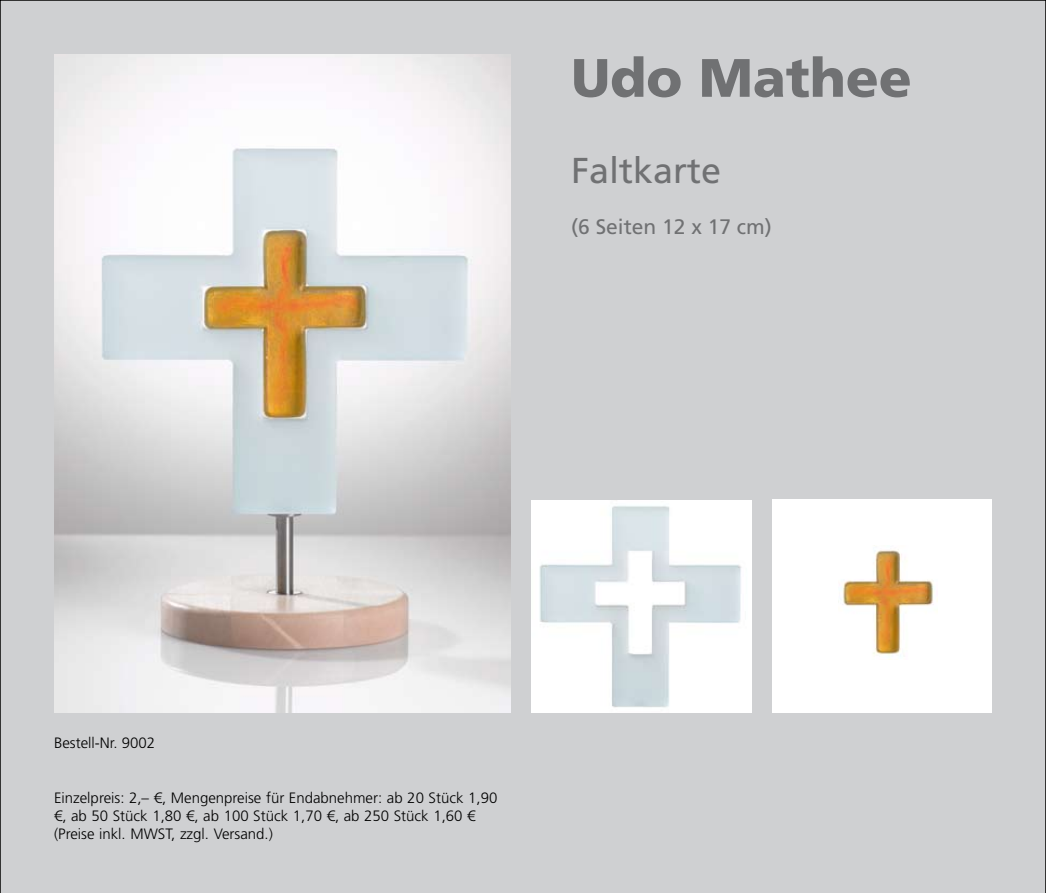
<style>
.page{position:relative;width:1046px;height:893px;background:#cfd0d2}
.page>*{position:absolute;margin:0;border:0;box-sizing:border-box;transform-origin:0 0}
.t1{font:900 54px "Frutiger LT";color:#707173}
.t2{font:36px "Frutiger LT";color:#707173}
.t3{font:21px "Frutiger LT";color:#707173}
.t4{font:300 15px/18px "Frutiger LT";color:#000}
.t5{font:300 15px "Frutiger";color:#000}
</style>
<div class="page">
<img style="left:54px;top:54px;width:456px;height:658px">
<div style="left:772px;top:500px;width:220px;height:213px;background:#fff"></div>
<img style="left:842px;top:550px;width:96px;height:110px">
<svg style="left:1017px;top:808px;width:6px;height:7px"></svg>
<img style="left:532px;top:500px;width:216px;height:213px">
<h1 class="t1" style="left:571px;top:45px;width:342px">Udo Mathee</h1>
<h2 class="t2" style="left:571px;top:150px;width:152px">Faltkarte</h2>
<h3 class="t3" style="left:571px;top:214px;width:202px">(6 Seiten 12 x 17 cm)</h3>
<p class="t5" style="left:54px;top:735px;width:103px">Bestell-Nr. 9002</p>
<p class="t4" style="left:54px;top:789px;width:445px">Einzelpreis: 2,– €, Mengenpreise für Endabnehmer: ab 20 Stück 1,90 €, ab 50 Stück 1,80 €, ab 100 Stück 1,70 €, ab 250 Stück 1,60 € (Preise inkl. MWST, zzgl. Versand.)</p>
</div>
